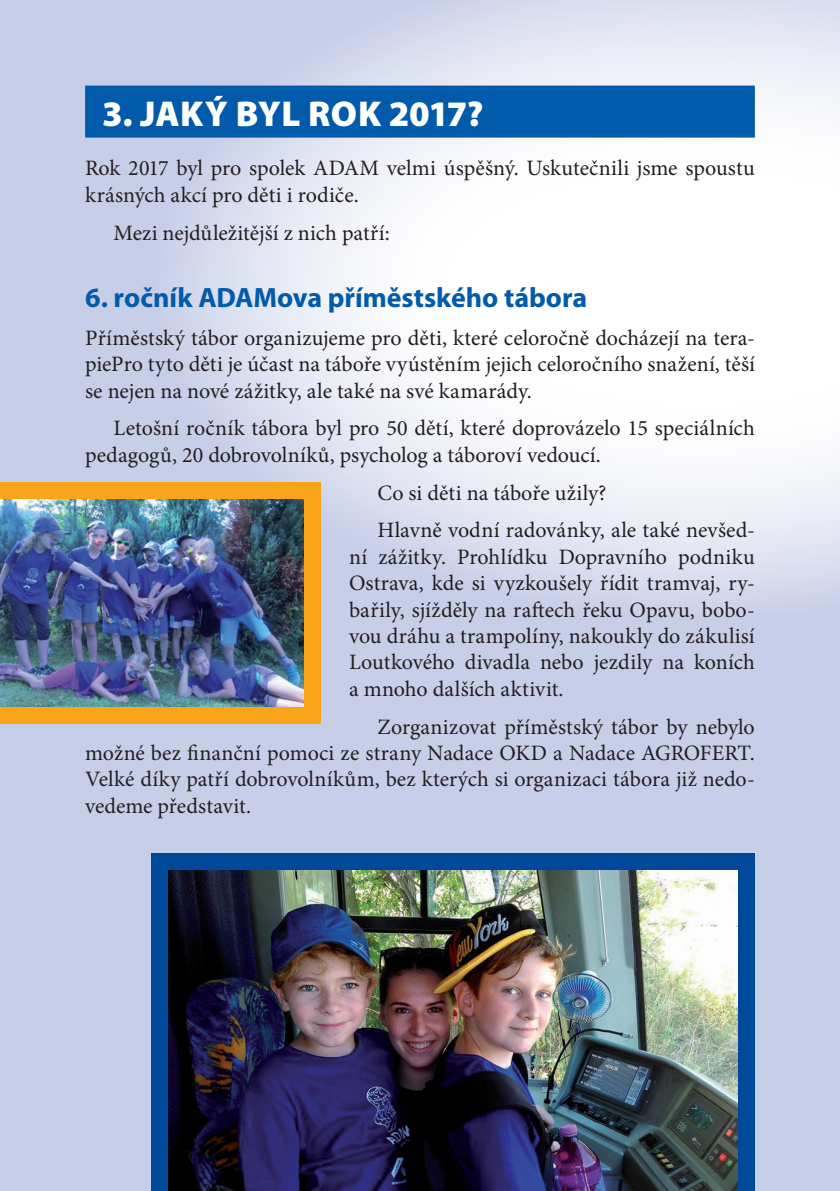
<style>
.page{position:relative;width:840px;height:1191px;background:#fff}
.page>*{position:absolute;margin:0;border:0;box-sizing:border-box;transform-origin:0 0}
.t1{font:900 36px "Myriad Pro";letter-spacing:.01em;color:#fff}
.t2{font:700 28px "Myriad Pro";color:#015aaa}
.t3{font:22px/26.4px "Minion Pro";color:#231f20}
</style>
<div class="page">
<div style="left:0;top:0;width:839px;height:1191px;background:#c7cee8"></div>
<svg style="left:152px;top:0;width:687px;height:621px"></svg>
<div style="left:0;top:482px;width:320px;height:242px;background:#f9a51b"></div>
<div style="left:85px;top:86px;width:669px;height:52px;background:#015aaa"></div>
<div style="left:152px;top:853px;width:602px;height:338px;background:#00489a"></div>
<img style="left:0;top:499px;width:303px;height:208px">
<img style="left:169px;top:870px;width:568px;height:321px">
<svg style="left:367px;top:1133px;width:7px;height:8px"></svg>
<svg style="left:379px;top:1133px;width:8px;height:8px"></svg>
<svg style="left:392px;top:1133px;width:7px;height:8px"></svg>
<div style="left:440px;top:1133px;width:7px;height:8px;background:#000;border-radius:50%"></div>
<div style="left:452px;top:1133px;width:8px;height:8px;background:#03001a;border-radius:50%"></div>
<svg style="left:465px;top:1133px;width:7px;height:8px"></svg>
<h1 class="t1" style="left:102px;top:90px;width:382px">3. JAKÝ BYL ROK 2017?</h1>
<p class="t3" style="left:85px;top:155px;width:670px">Rok 2017 byl pro spolek ADAM velmi úspěšný. Uskutečnili jsme spoustu krásných akcí pro děti i rodiče.</p>
<p class="t3" style="left:113px;top:219px;width:278px">Mezi nejdůležitější z nich patří:</p>
<p class="t2" style="left:85px;top:279px;width:503px">6. ročník ADAMova příměstského tábora</p>
<p class="t3" style="left:85px;top:325px;width:671px;text-align:justify">Příměstský tábor organizujeme pro děti, které celoročně docházejí na tera&shy;piePro tyto děti je účast na táboře vyústěním jejich celoročního snažení, těší se nejen na nové zážitky, ale také na své kamarády.</p>
<p class="t3" style="left:85px;top:415px;width:670px;text-indent:28px">Letošní ročník tábora byl pro 50 dětí, které doprovázelo 15 speciálních pedagogů, 20 dobrovolníků, psycholog a táboroví vedoucí.</p>
<p class="t3" style="left:377px;top:474px;width:379px;line-height:37.8px">Co si děti na táboře užily?<br>Hlavně vodní radovánky, ale také nevšed-</p>
<p class="t3" style="left:349px;top:543px;width:407px;text-align:justify">ní zážitky. Prohlídku Dopravního podniku Ostrava, kde si vyzkoušely řídit tramvaj, ry&shy;bařily, sjížděly na raftech řeku Opavu, bobo&shy;vou dráhu a trampolíny, nakoukly do zákulisí Loutkového divadla nebo jezdily na koních a mnoho dalších aktivit.</p>
<p class="t3" style="left:85px;top:713px;width:670px;text-align:justify;text-indent:292px">Zorganizovat příměstský tábor by nebylo možné bez finanční pomoci ze strany Nadace OKD a Nadace AGROFERT.<br>Velké díky patří dobrovolníkům, bez kterých si organizaci tábora již nedo&shy;vedeme představit.</p>
</div>
